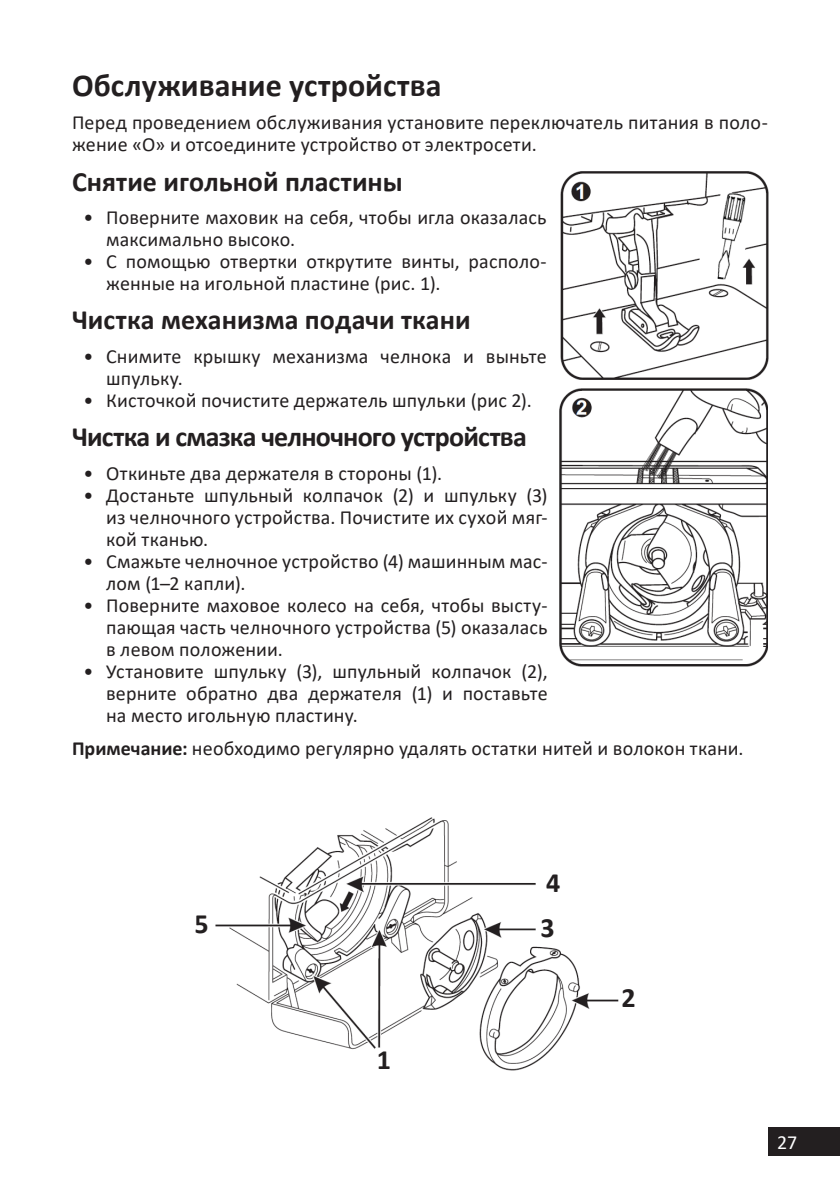
<style>
.page{position:relative;width:840px;height:1191px;background:#fff}
.page>*{position:absolute;margin:0;border:0;box-sizing:border-box;transform-origin:0 0}
.Заголовок_16{font:700 32px "Calibri";color:#231f20}
.Заголовок_14{font:700 28px "Calibri";color:#231f20}
.Заголовок_14-2{font:700 28px "Calibri";letter-spacing:-.03em;color:#231f20}
.Цифры_на_схемах{font:700 28px "Calibri";color:#231f20}
.t1{font:20px/22px "Calibri";letter-spacing:.01em;color:#231f20}
.t2{font:20px "Calibri";color:#fff}
.s1{font-weight:700}
</style>
<div class="page">
<div style="left:767px;top:1126px;width:72px;height:29px;background:#231f20"></div>
<img style="left:560px;top:171px;width:209px;height:208px">
<img style="left:559px;top:388px;width:208px;height:278px">
<img style="left:215px;top:817px;width:404px;height:254px">
<p class="Заголовок_16" style="left:72px;top:63px;width:371px">Обслуживание устройства</p>
<p class="t1" style="left:72px;top:111px;width:696px">Перед проведением обслуживания установите переключатель питания в поло&shy;жение «О» и отсоедините устройство от электросети.</p>
<p class="Заголовок_14" style="left:72px;top:162px;width:332px">Снятие игольной пластины</p>
<p class="t1" style="left:106px;top:206px;width:442px;text-indent:-23px">• Поверните маховик на себя, чтобы игла оказалась максимально высоко.</p>
<p class="t1" style="left:106px;top:250px;width:442px;text-indent:-23px">• С помощью отвертки открутите винты, располо&shy;женные на игольной пластине (рис. 1).</p>
<p class="Заголовок_14" style="left:72px;top:300px;width:400px">Чистка механизма подачи ткани</p>
<p class="t1" style="left:106px;top:345px;width:442px;text-indent:-23px">• Снимите крышку механизма челнока и выньте шпульку.</p>
<p class="t1" style="left:83px;top:389px;width:449px">• Кисточкой почистите держатель шпульки (рис 2).</p>
<p class="Заголовок_14-2" style="left:72px;top:417px;width:456px">Чистка и смазка челночного устройства</p>
<p class="t1" style="left:83px;top:461px;width:360px">• Откиньте два держателя в стороны (1).</p>
<p class="t1" style="left:106px;top:483px;width:443px;text-align:justify;text-indent:-23px">• Достаньте шпульный колпачок (2) и шпульку (3) из челночного устройства. Почистите их сухой мяг&shy;кой тканью.</p>
<p class="t1" style="left:106px;top:549px;width:443px;text-indent:-23px">• Смажьте челночное устройство (4) машинным мас&shy;лом (1–2 капли).</p>
<p class="t1" style="left:106px;top:593px;width:443px;text-align:justify;text-indent:-23px">• Поверните маховое колесо на себя, чтобы высту&shy;пающая часть челночного устройства (5) оказалась в левом положении.</p>
<p class="t1" style="left:106px;top:659px;width:443px;text-align:justify;text-indent:-23px">• Установите шпульку (3), шпульный колпачок (2), верните обратно два держателя (1) и поставьте на место игольную пластину.</p>
<p class="t1" style="left:72px;top:737px;width:672px"><span class="s1">Примечание:</span> необходимо регулярно удалять остатки нитей и волокон ткани.</p>
<p class="Цифры_на_схемах" style="left:194px;top:904px;width:16px">5</p>
<p class="Цифры_на_схемах" style="left:376px;top:1040px;width:16px">1</p>
<p class="Цифры_на_схемах" style="left:546px;top:862px;width:16px">4</p>
<p class="Цифры_на_схемах" style="left:540px;top:908px;width:16px">3</p>
<p class="Цифры_на_схемах" style="left:621px;top:977px;width:16px">2</p>
<p class="t2" style="left:776px;top:1128px;width:21px">27</p>
</div>
